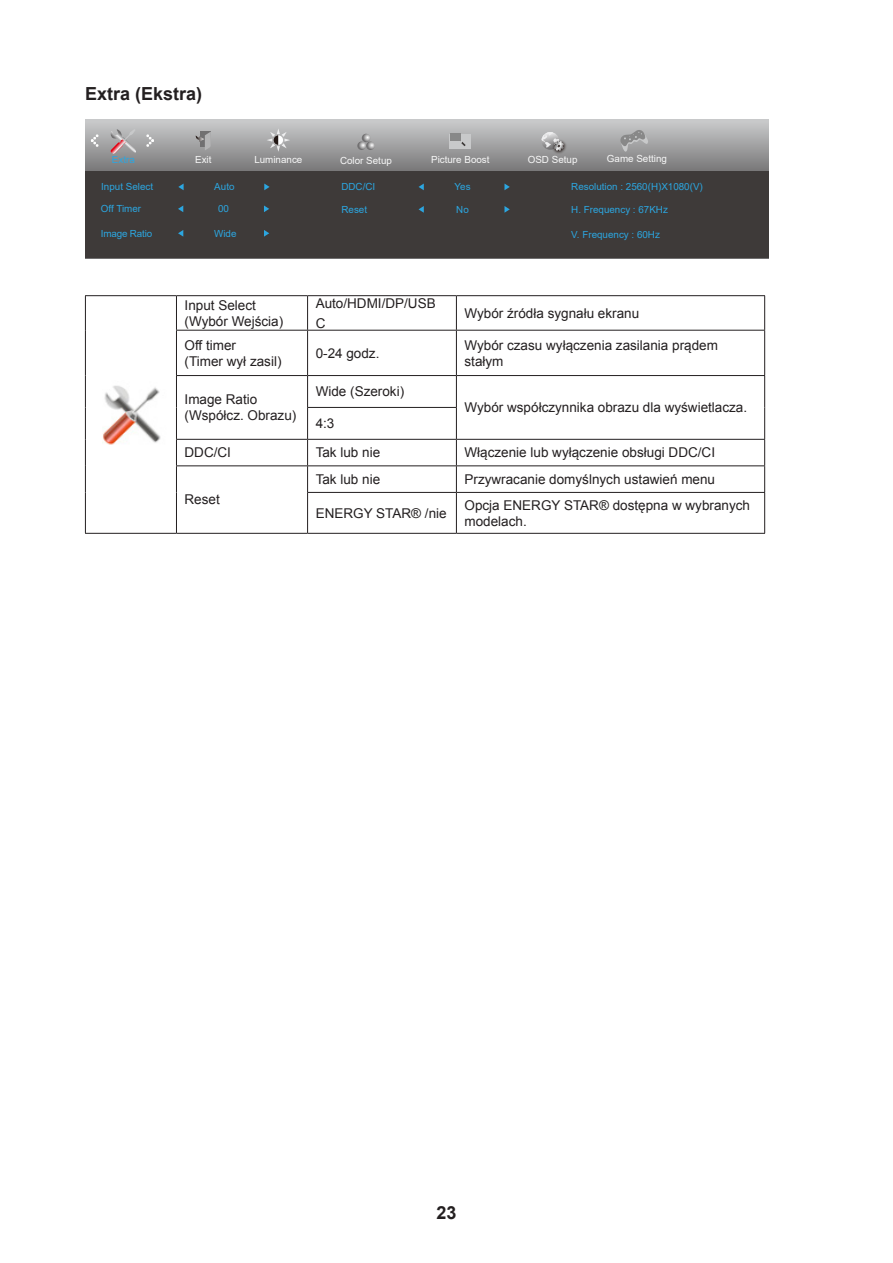
<style>
.page{position:relative;width:893px;height:1263px;background:#fff}
.page>*{position:absolute;margin:0;border:0;box-sizing:border-box;transform-origin:0 0}
.Heading_3{font:700 18px "Arial";color:#231f20}
.无间隔{font:13.5px/16.2px "Arial";color:#231f20}
.正文_text-1{font:13.5px/20.2px "Arial";color:#231f20}
.t1{font:9.75px "Arial";color:#2ca6e0}
.t2{font:9.75px "Arial";color:#f7f7f7}
</style>
<div class="page">
<svg style="left:85px;top:119px;width:683px;height:53px;background:#9f9fa0"></svg>
<div style="left:85px;top:172px;width:683px;height:86px;background:#3e3a39"></div>
<svg style="left:91px;top:134px;width:8px;height:13px"></svg>
<svg style="left:146px;top:134px;width:8px;height:13px"></svg>
<div style="left:450px;top:134px;width:21px;height:15px;background:#c8c9ca"></div>
<div style="left:450px;top:134px;width:10px;height:7px;background:#888"></div>
<svg style="left:461px;top:142px;width:5px;height:4px"></svg>
<img style="left:551px;top:138px;width:18px;height:18px">
<svg style="left:541px;top:132px;width:23px;height:19px"></svg>
<svg style="left:196px;top:132px;width:15px;height:18px"></svg>
<svg style="left:267px;top:128px;width:23px;height:24px"></svg>
<svg style="left:357px;top:134px;width:18px;height:16px"></svg>
<svg style="left:178px;top:205px;width:5px;height:7px"></svg>
<svg style="left:264px;top:205px;width:5px;height:7px"></svg>
<svg style="left:178px;top:184px;width:6px;height:6px"></svg>
<svg style="left:264px;top:184px;width:6px;height:6px"></svg>
<svg style="left:178px;top:230px;width:5px;height:7px"></svg>
<svg style="left:264px;top:230px;width:5px;height:7px"></svg>
<svg style="left:419px;top:184px;width:5px;height:6px"></svg>
<svg style="left:504px;top:184px;width:6px;height:6px"></svg>
<svg style="left:419px;top:206px;width:5px;height:7px"></svg>
<svg style="left:504px;top:206px;width:6px;height:7px"></svg>
<svg style="left:110px;top:129px;width:28px;height:25px"></svg>
<svg style="left:620px;top:130px;width:28px;height:22px"></svg>
<hr style="left:85px;top:295px;width:91px;height:1px;background:#231f20">
<hr style="left:85px;top:296px;width:1px;height:34px;background:#231f20">
<hr style="left:176px;top:295px;width:132px;height:1px;background:#231f20">
<hr style="left:176px;top:296px;width:1px;height:34px;background:#231f20">
<hr style="left:308px;top:295px;width:148px;height:1px;background:#231f20">
<hr style="left:307px;top:296px;width:1px;height:34px;background:#231f20">
<hr style="left:456px;top:295px;width:309px;height:1px;background:#231f20">
<hr style="left:456px;top:296px;width:1px;height:34px;background:#231f20">
<hr style="left:764px;top:296px;width:1px;height:34px;background:#231f20">
<hr style="left:85px;top:330px;width:1px;height:46px;background:#231f20">
<hr style="left:176px;top:330px;width:132px;height:1px;background:#231f20">
<hr style="left:176px;top:331px;width:1px;height:44px;background:#231f20">
<hr style="left:308px;top:330px;width:148px;height:1px;background:#231f20">
<hr style="left:307px;top:331px;width:1px;height:44px;background:#231f20">
<hr style="left:456px;top:330px;width:309px;height:1px;background:#231f20">
<hr style="left:456px;top:331px;width:1px;height:44px;background:#231f20">
<hr style="left:764px;top:331px;width:1px;height:44px;background:#231f20">
<hr style="left:85px;top:376px;width:1px;height:31px;background:#231f20">
<hr style="left:176px;top:375px;width:132px;height:1px;background:#231f20">
<hr style="left:176px;top:376px;width:1px;height:31px;background:#231f20">
<hr style="left:308px;top:375px;width:148px;height:1px;background:#231f20">
<hr style="left:307px;top:376px;width:1px;height:31px;background:#231f20">
<hr style="left:456px;top:375px;width:309px;height:1px;background:#231f20">
<hr style="left:456px;top:376px;width:1px;height:31px;background:#231f20">
<hr style="left:764px;top:376px;width:1px;height:31px;background:#231f20">
<hr style="left:85px;top:407px;width:1px;height:32px;background:#231f20">
<hr style="left:176px;top:407px;width:1px;height:32px;background:#231f20">
<hr style="left:307px;top:407px;width:150px;height:1px;background:#231f20">
<hr style="left:307px;top:408px;width:1px;height:31px;background:#231f20">
<hr style="left:456px;top:408px;width:1px;height:31px;background:#231f20">
<hr style="left:764px;top:407px;width:1px;height:32px;background:#231f20">
<hr style="left:176px;top:439px;width:132px;height:1px;background:#231f20">
<hr style="left:308px;top:439px;width:148px;height:1px;background:#231f20">
<hr style="left:456px;top:439px;width:309px;height:1px;background:#231f20">
<svg style="left:85px;top:439px;width:1px;height:53px"></svg>
<hr style="left:176px;top:465px;width:132px;height:1px;background:#231f20">
<svg style="left:176px;top:440px;width:1px;height:52px"></svg>
<hr style="left:308px;top:465px;width:148px;height:1px;background:#231f20">
<svg style="left:307px;top:440px;width:1px;height:52px"></svg>
<hr style="left:456px;top:465px;width:309px;height:1px;background:#231f20">
<svg style="left:456px;top:440px;width:1px;height:52px"></svg>
<svg style="left:764px;top:440px;width:1px;height:52px"></svg>
<hr style="left:85px;top:492px;width:1px;height:41px;background:#231f20">
<hr style="left:176px;top:492px;width:1px;height:41px;background:#231f20">
<hr style="left:307px;top:492px;width:149px;height:1px;background:#231f20">
<hr style="left:307px;top:493px;width:1px;height:40px;background:#231f20">
<hr style="left:456px;top:492px;width:309px;height:1px;background:#231f20">
<hr style="left:456px;top:493px;width:1px;height:40px;background:#231f20">
<hr style="left:764px;top:493px;width:1px;height:40px;background:#231f20">
<hr style="left:85px;top:533px;width:91px;height:1px;background:#231f20">
<hr style="left:176px;top:533px;width:132px;height:1px;background:#231f20">
<hr style="left:308px;top:533px;width:148px;height:1px;background:#231f20">
<hr style="left:456px;top:533px;width:309px;height:1px;background:#231f20">
<img style="left:102px;top:385px;width:59px;height:60px">
<p class="Heading_3" style="left:85px;top:82px;width:119px">Extra (Ekstra)</p>
<p class="t1" style="left:112px;top:153px;width:24px">Extra</p>
<p class="t2" style="left:607px;top:152px;width:62px">Game Setting</p>
<p class="t2" style="left:195px;top:153px;width:18px">Exit</p>
<p class="t2" style="left:254px;top:153px;width:50px">Luminance</p>
<p class="t2" style="left:340px;top:153px;width:53px">Color Setup</p>
<p class="t2" style="left:431px;top:153px;width:60px">Picture Boost</p>
<p class="t2" style="left:528px;top:153px;width:51px">OSD Setup</p>
<p class="t1" style="left:101px;top:180px;width:53px">Input Select</p>
<p class="t1" style="left:214px;top:180px;width:22px">Auto</p>
<p class="t1" style="left:101px;top:227px;width:53px">Image Ratio</p>
<p class="t1" style="left:214px;top:227px;width:24px">Wide</p>
<p class="t1" style="left:101px;top:202px;width:42px">Off Timer</p>
<p class="t1" style="left:218px;top:202px;width:12px">00</p>
<p class="t1" style="left:341px;top:180px;width:35px">DDC/CI</p>
<p class="t1" style="left:455px;top:180px;width:18px">Yes</p>
<p class="t1" style="left:341px;top:203px;width:27px">Reset</p>
<p class="t1" style="left:456px;top:203px;width:14px">No</p>
<p class="t1" style="left:571px;top:180px;width:133px">Resolution : 2560(H)X1080(V)</p>
<p class="t1" style="left:571px;top:203px;width:98px">H. Frequency : 67KHz</p>
<p class="t1" style="left:571px;top:228px;width:90px">V. Frequency : 60Hz</p>
<p class="无间隔" style="left:185px;top:297px;width:100px">Input Select (Wybór Wejścia)</p>
<p class="正文_text-1" style="left:316px;top:293px;width:122px">Auto/HDMI/DP/USB<br>C</p>
<p class="正文_text-1" style="left:464px;top:303px;width:176px">Wybór źródła sygnału ekranu</p>
<p class="无间隔" style="left:185px;top:337px;width:53px">Off timer</p>
<p class="无间隔" style="left:185px;top:353px;width:98px">(Timer wył zasil)</p>
<p class="无间隔" style="left:316px;top:345px;width:65px">0-24 godz.</p>
<p class="无间隔" style="left:464px;top:337px;width:255px">Wybór czasu wyłączenia zasilania prądem stałym</p>
<p class="无间隔" style="left:185px;top:391px;width:113px">Image Ratio (Współcz. Obrazu)</p>
<p class="无间隔" style="left:316px;top:384px;width:90px">Wide (Szeroki)</p>
<p class="正文_text-1" style="left:316px;top:413px;width:20px">4:3</p>
<p class="无间隔" style="left:464px;top:400px;width:284px">Wybór współczynnika obrazu dla wyświetlacza.</p>
<p class="无间隔" style="left:185px;top:445px;width:48px">DDC/CI</p>
<p class="无间隔" style="left:316px;top:445px;width:66px">Tak lub nie</p>
<p class="无间隔" style="left:464px;top:445px;width:252px">Włączenie lub wyłączenie obsługi DDC/CI</p>
<p class="无间隔" style="left:185px;top:492px;width:37px">Reset</p>
<p class="无间隔" style="left:316px;top:471px;width:66px">Tak lub nie</p>
<p class="无间隔" style="left:464px;top:471px;width:252px">Przywracanie domyślnych ustawień menu</p>
<p class="无间隔" style="left:316px;top:505px;width:132px">ENERGY STAR® /nie</p>
<p class="无间隔" style="left:464px;top:497px;width:287px">Opcja ENERGY STAR® dostępna w wybranych modelach.</p>
<h1 class="Heading_3" style="left:436px;top:1201px;width:22px">23</h1>
</div>
